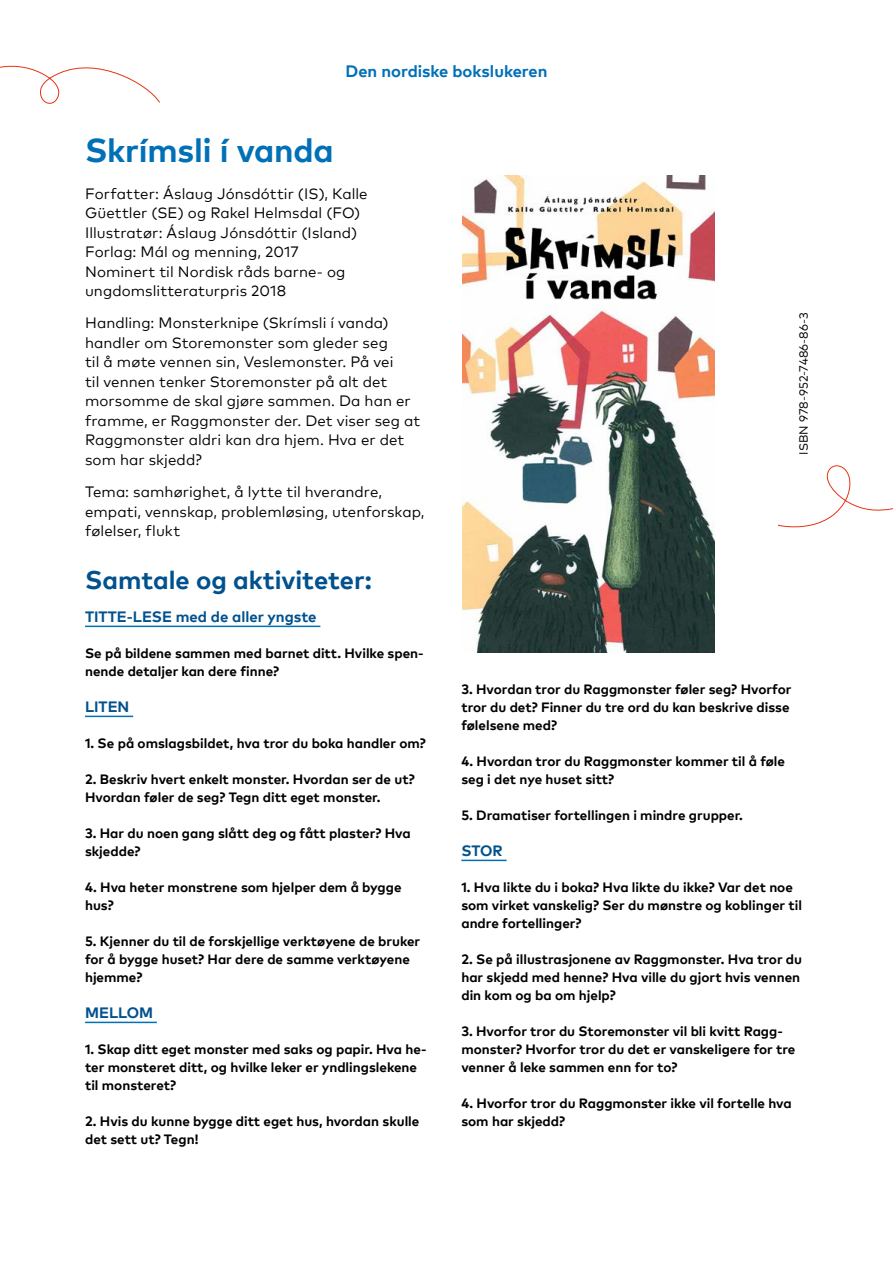
<style>
.page{position:relative;width:893px;height:1263px;background:#fff}
.page>*{position:absolute;margin:0;border:0;box-sizing:border-box;transform-origin:0 0}
.t1{font:700 33px "Mark Pro";letter-spacing:-.005em;color:#0070b7}
.t2{font:700 25.5px "Mark Pro";color:#00518d}
.Header_txt{font:700 16.5px "Mark Pro";color:#0070b7}
.P_10{font:15px/19.5px "Mark Pro";letter-spacing:.005em;color:#000}
.P_10_space{font:15px/19.5px "Mark Pro";letter-spacing:.005em;color:#000}
.Alleviivattu_väliots{font:700 15px "Mark Pro";color:#00518d}
.P_9_12_bold_space{font:700 15px "Mark Pro";color:#00518d}
.P_9_12_bold_space-2{font:700 13.5px/18px "Mark Pro";color:#000}
.ISBN{font:12px "Mark Pro";color:#000}
</style>
<div class="page">
<svg style="left:0;top:65px;width:160px;height:39px"></svg>
<svg style="left:778px;top:465px;width:115px;height:62px"></svg>
<hr style="left:85px;top:626px;width:235px;height:1px;background:#0070b7">
<hr style="left:85px;top:716px;width:48px;height:1px;background:#0070b7">
<hr style="left:85px;top:1022px;width:72px;height:1px;background:#0070b7">
<hr style="left:461px;top:860px;width:46px;height:1px;background:#0070b7">
<img style="left:462px;top:175px;width:253px;height:478px">
<p class="Header_txt" style="left:345px;top:58px;width:203px">Den nordiske bokslukeren</p>
<h1 class="t1" style="left:85px;top:125px;width:250px">Skrímsli í vanda</h1>
<p class="P_10_space" style="left:85px;top:182px;width:284px">Forfatter: Áslaug Jónsdóttir (IS), Kalle<br>Güettler (SE) og Rakel Helmsdal (FO)</p>
<p class="P_10_space" style="left:85px;top:221px;width:274px">Illustratør: Áslaug Jónsdóttir (Island)</p>
<p class="P_10_space" style="left:85px;top:241px;width:215px">Forlag: Mál og menning, 2017</p>
<p class="P_10" style="left:85px;top:260px;width:262px">Nominert til Nordisk råds barne- og ungdomslitteraturpris 2018</p>
<p class="P_10" style="left:85px;top:312px;width:337px">Handling: Monsterknipe (Skrímsli í vanda) handler om Storemonster som gleder seg<br>til å møte vennen sin, Veslemonster. På vei<br>til vennen tenker Storemonster på alt det morsomme de skal gjøre sammen. Da han er framme, er Raggmonster der. Det viser seg at Raggmonster aldri kan dra hjem. Hva er det som har skjedd?</p>
<p class="P_10" style="left:85px;top:481px;width:341px">Tema: samhørighet, å lytte til hverandre, empati, vennskap, problemløsing, utenforskap, følelser, flukt</p>
<h2 class="t2" style="left:85px;top:560px;width:288px">Samtale og aktiviteter:</h2>
<p class="Alleviivattu_väliots" style="left:85px;top:605px;width:233px">TITTE-LESE med de aller yngste</p>
<p class="P_9_12_bold_space-2" style="left:85px;top:643px;width:340px">Se på bildene sammen med barnet ditt. Hvilke spen&shy;nende detaljer kan dere finne?</p>
<p class="Alleviivattu_väliots" style="left:85px;top:695px;width:46px">LITEN</p>
<p class="P_9_12_bold_space-2" style="left:85px;top:733px;width:342px">1. Se på omslagsbildet, hva tror du boka handler om?</p>
<p class="P_9_12_bold_space-2" style="left:85px;top:769px;width:331px">2. Beskriv hvert enkelt monster. Hvordan ser de ut?<br>Hvordan føler de seg? Tegn ditt eget monster.</p>
<p class="P_9_12_bold_space-2" style="left:85px;top:823px;width:327px">3. Har du noen gang slått deg og fått plaster? Hva skjedde?</p>
<p class="P_9_12_bold_space-2" style="left:85px;top:877px;width:318px">4. Hva heter monstrene som hjelper dem å bygge hus?</p>
<p class="P_9_12_bold_space-2" style="left:85px;top:931px;width:337px">5. Kjenner du til de forskjellige verktøyene de bruker for å bygge huset? Har dere de samme verktøyene hjemme?</p>
<p class="P_9_12_bold_space" style="left:85px;top:1001px;width:70px">MELLOM</p>
<p class="P_9_12_bold_space-2" style="left:85px;top:1039px;width:343px">1. Skap ditt eget monster med saks og papir. Hva he&shy;ter monsteret ditt, og hvilke leker er yndlingslekene til monsteret?</p>
<p class="P_9_12_bold_space-2" style="left:85px;top:1111px;width:336px">2. Hvis du kunne bygge ditt eget hus, hvordan skulle det sett ut? Tegn!</p>
<p class="ISBN" style="left:795px;top:454px;width:143px;rotate:-90deg">ISBN 978-952-7486-86-3</p>
<p class="P_9_12_bold_space-2" style="left:461px;top:679px;width:332px">3. Hvordan tror du Raggmonster føler seg? Hvorfor tror du det? Finner du tre ord du kan beskrive disse følelsene med?</p>
<p class="P_9_12_bold_space-2" style="left:461px;top:751px;width:325px">4. Hvordan tror du Raggmonster kommer til å føle seg i det nye huset sitt?</p>
<p class="P_9_12_bold_space-2" style="left:461px;top:805px;width:283px">5. Dramatiser fortellingen i mindre grupper.</p>
<p class="Alleviivattu_väliots" style="left:461px;top:839px;width:43px">STOR</p>
<p class="P_9_12_bold_space-2" style="left:461px;top:877px;width:342px">1. Hva likte du i boka? Hva likte du ikke? Var det noe som virket vanskelig? Ser du mønstre og koblinger til andre fortellinger?</p>
<p class="P_9_12_bold_space-2" style="left:461px;top:949px;width:342px">2. Se på illustrasjonene av Raggmonster. Hva tror du har skjedd med henne? Hva ville du gjort hvis vennen din kom og ba om hjelp?</p>
<p class="P_9_12_bold_space-2" style="left:461px;top:1021px;width:336px">3. Hvorfor tror du Storemonster vil bli kvitt Ragg&shy;monster? Hvorfor tror du det er vanskeligere for tre venner å leke sammen enn for to?</p>
<p class="P_9_12_bold_space-2" style="left:461px;top:1093px;width:332px">4. Hvorfor tror du Raggmonster ikke vil fortelle hva som har skjedd?</p>
</div>
